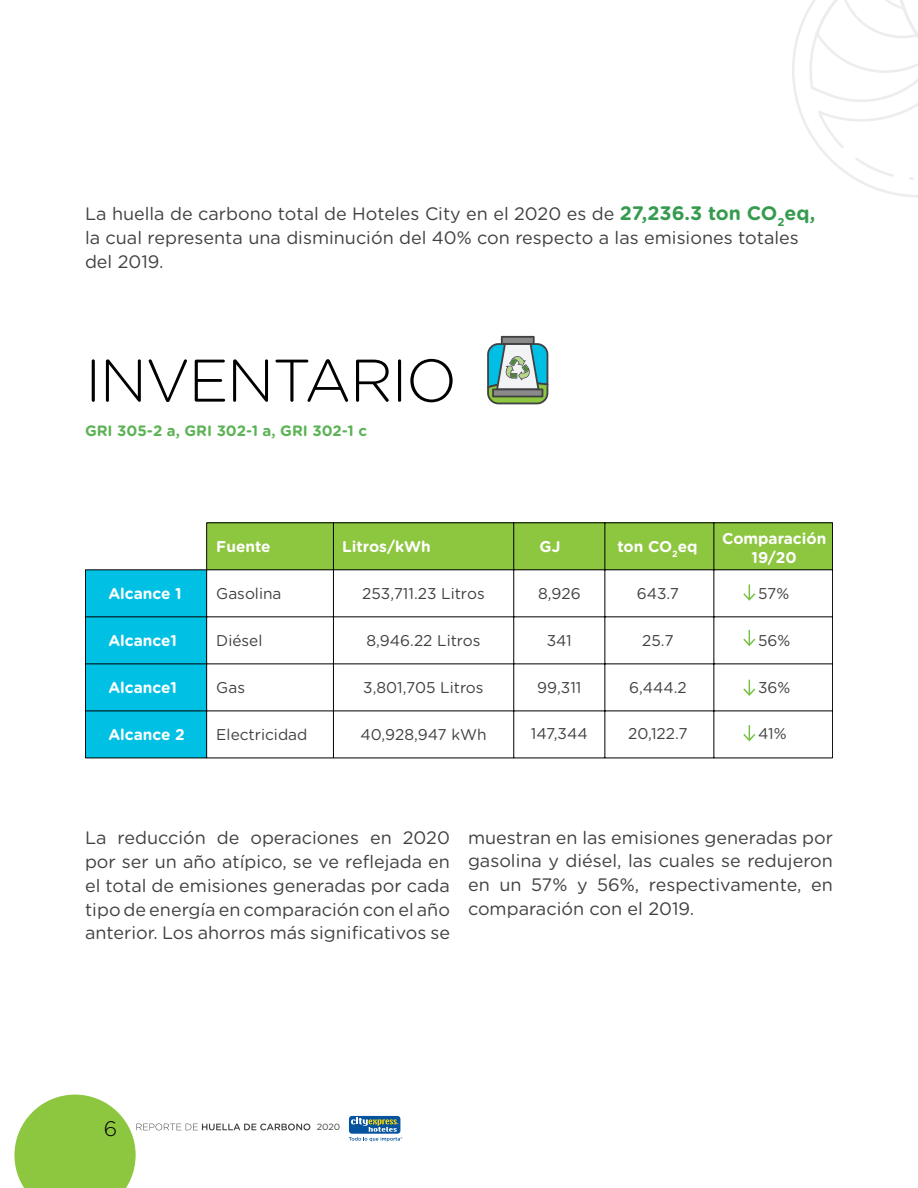
<style>
.page{position:relative;width:918px;height:1188px;background:#fff}
.page>*{position:absolute;margin:0;border:0;box-sizing:border-box;transform-origin:0 0}
.t1{font:300 60px "Gotham Rounded";letter-spacing:-.03em;color:#000}
.t2{font:300 21px "Gotham";color:#000}
.t3{font:18px/24px "Gotham Rounded";color:#414042;text-align:justify}
.t4{font:15.6px "Gotham Rounded";color:#414042}
.t5{font:700 15.6px/19.4px "Gotham Rounded";color:#fff;text-align:center}
.t6{font:700 15px "Gotham Rounded";color:#5bb355}
.t7{font:9px "Gotham Rounded";color:#414042}
.s1{font-weight:700;font-size:19.5px;color:#369b4f}
</style>
<div class="page">
<svg style="left:14px;top:1095px;width:296px;height:93px"></svg>
<svg style="left:792px;top:0;width:126px;height:197px"></svg>
<svg style="left:349px;top:1116px;width:53px;height:25px"></svg>
<svg style="left:487px;top:336px;width:61px;height:68px"></svg>
<div style="left:85px;top:571px;width:122px;height:187px;background:#00c0e4"></div>
<div style="left:207px;top:523px;width:626px;height:47px;background:#8dc63f"></div>
<hr style="left:85px;top:758px;width:748px;height:1px;background:#000">
<hr style="left:85px;top:711px;width:748px;height:1px;background:#000">
<hr style="left:85px;top:664px;width:748px;height:1px;background:#000">
<hr style="left:85px;top:616px;width:748px;height:1px;background:#000">
<hr style="left:85px;top:569px;width:748px;height:1px;background:#000">
<hr style="left:207px;top:522px;width:626px;height:1px;background:#000">
<hr style="left:604px;top:523px;width:1px;height:235px;background:#000">
<hr style="left:713px;top:523px;width:1px;height:235px;background:#000">
<hr style="left:513px;top:523px;width:1px;height:235px;background:#000">
<hr style="left:333px;top:523px;width:1px;height:235px;background:#000">
<hr style="left:206px;top:523px;width:1px;height:235px;background:#000">
<hr style="left:85px;top:570px;width:1px;height:188px;background:#000">
<hr style="left:832px;top:523px;width:1px;height:235px;background:#000">
<svg style="left:743px;top:584px;width:12px;height:17px"></svg>
<svg style="left:743px;top:630px;width:12px;height:16px"></svg>
<svg style="left:743px;top:680px;width:12px;height:16px"></svg>
<svg style="left:743px;top:725px;width:12px;height:16px"></svg>
<p class="t3" style="left:85px;top:201px;width:732px;text-align:left">La huella de carbono total de Hoteles City en el 2020 es de <span class="s1">27,236.3 ton CO</span><sub>2</sub><span class="s1">eq, </span>la cual representa una disminución del 40% con respecto a las emisiones totales del 2019.</p>
<h1 class="t1" style="left:85px;top:340px;width:373px">INVENTARIO</h1>
<p class="t6" style="left:85px;top:420px;width:283px">GRI 305-2 a, GRI 302-1 a, GRI 302-1 c</p>
<p class="t5" style="left:108px;top:583px;width:75px">Alcance 1</p>
<p class="t5" style="left:108px;top:630px;width:70px">Alcance1</p>
<p class="t5" style="left:108px;top:677px;width:70px">Alcance1</p>
<p class="t5" style="left:108px;top:724px;width:78px">Alcance 2</p>
<p class="t5" style="left:216px;top:536px;width:56px">Fuente</p>
<p class="t4" style="left:216px;top:583px;width:67px">Gasolina</p>
<p class="t4" style="left:216px;top:630px;width:48px">Diésel</p>
<p class="t4" style="left:216px;top:676px;width:30px">Gas</p>
<p class="t4" style="left:216px;top:723px;width:93px">Electricidad</p>
<p class="t5" style="left:342px;top:536px;width:90px">Litros/kWh</p>
<p class="t4" style="left:362px;top:583px;width:124px">253,711.23 Litros</p>
<p class="t4" style="left:366px;top:630px;width:116px">8,946.22 Litros</p>
<p class="t4" style="left:363px;top:676px;width:122px">3,801,705 Litros</p>
<p class="t4" style="left:360px;top:723px;width:128px">40,928,947 kWh</p>
<p class="t5" style="left:540px;top:536px;width:22px">GJ</p>
<p class="t4" style="left:538px;top:583px;width:44px">8,926</p>
<p class="t4" style="left:547px;top:630px;width:27px">341</p>
<p class="t4" style="left:537px;top:676px;width:46px">99,311</p>
<p class="t4" style="left:531px;top:723px;width:58px">147,344</p>
<p class="t5" style="left:617px;top:536px;width:82px">ton CO<sub>2</sub>eq</p>
<p class="t5" style="left:722px;top:528px;width:106px">Comparación<br>19/20</p>
<p class="t4" style="left:637px;top:583px;width:44px">643.7</p>
<p class="t4" style="left:642px;top:630px;width:33px">25.7</p>
<p class="t4" style="left:629px;top:676px;width:59px">6,444.2</p>
<p class="t4" style="left:628px;top:723px;width:61px">20,122.7</p>
<p class="t4" style="left:758px;top:583px;width:33px">57%</p>
<p class="t4" style="left:758px;top:630px;width:34px">56%</p>
<p class="t4" style="left:758px;top:676px;width:34px">36%</p>
<p class="t4" style="left:758px;top:723px;width:30px">41%</p>
<p class="t3" style="left:85px;top:824px;width:366px">La reducción de operaciones en 2020 por ser un año atípico, se ve reflejada en el total de emisiones generadas por cada tipo de energía en comparación con el año anterior. Los ahorros más significativos se</p>
<p class="t3" style="left:468px;top:824px;width:366px">muestran en las emisiones generadas por gasolina y diésel, las cuales se redujeron en un 57% y 56%, respectivamente, en comparación con el 2019.</p>
<p class="t2" style="left:104px;top:1115px;width:15px">6</p>
<p class="t7" style="left:317px;top:1121px;width:25px">2020</p>
</div>
